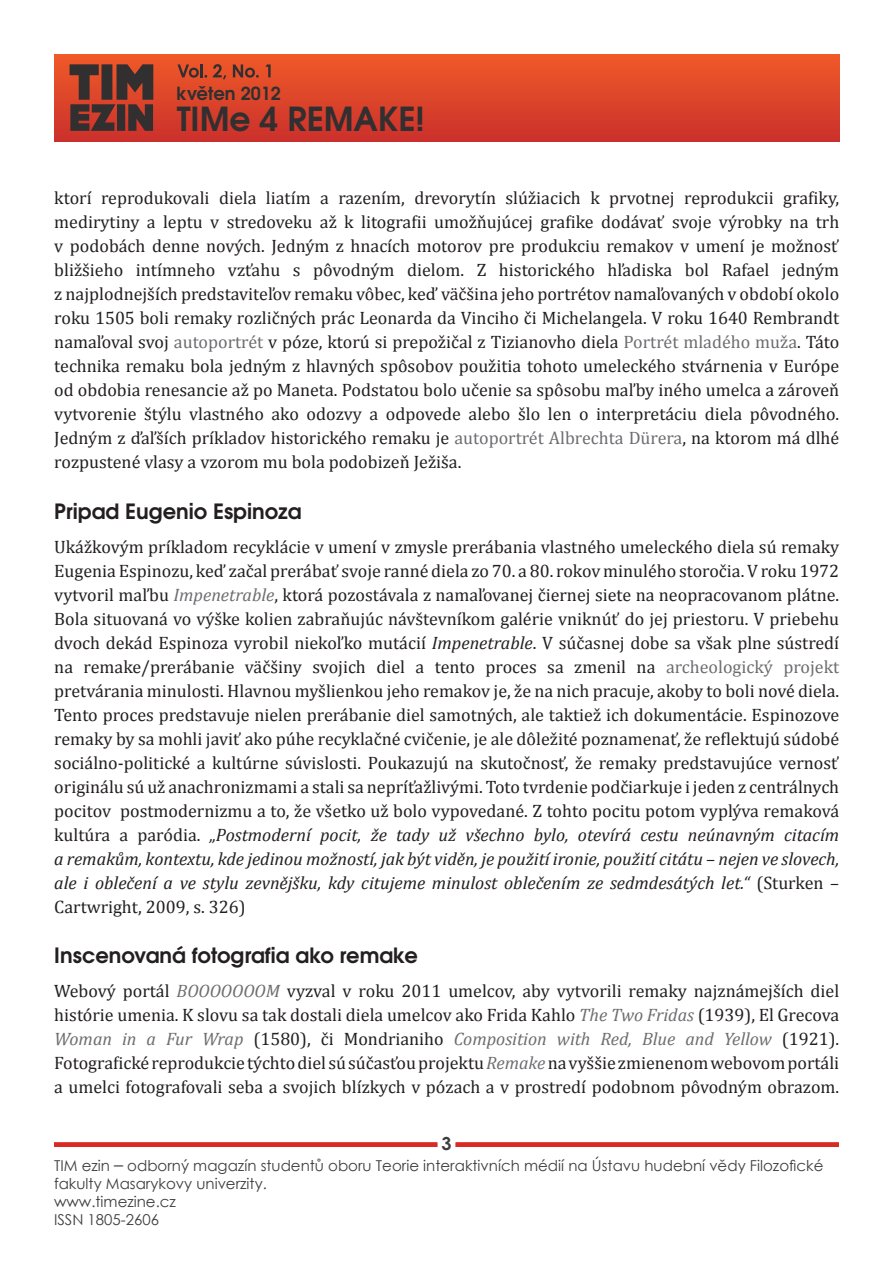
<style>
.page{position:relative;width:893px;height:1263px;background:#fff}
.page>*{position:absolute;margin:0;border:0;box-sizing:border-box;transform-origin:0 0}
.t1{font:700 33px "Te X Gyre Adventor";color:#312f30}
.t2{font:700 21px "Te X Gyre Adventor";color:#231f20}
.t3{font:18px/24px "Cambria";color:#231f20;text-align:justify}
.t4{font:700 18px "Te X Gyre Adventor";color:#312f30}
.t5{font:700 18px "Century Gothic";color:#3e3e3f}
.t6{font:15px/18px "Century Gothic";color:#3e3e3f}
.s1{color:#6c6d70}
.s2{font-style:italic;color:#6c6d70}
.s3{font-style:italic}
.s4{font-size:18px}
</style>
<div class="page">
<div style="left:54px;top:54px;width:785px;height:87px;background:linear-gradient(to bottom,#f05a28,#ca312b)"></div>
<div style="left:54px;top:1142px;width:383px;height:5px;background:#d92b26"></div>
<div style="left:456px;top:1142px;width:383px;height:5px;background:#d92b26"></div>
<svg style="left:70px;top:64px;width:83px;height:67px"></svg>
<svg style="left:177px;top:64px;width:30px;height:14px"></svg>
<svg style="left:213px;top:64px;width:13px;height:16px"></svg>
<svg style="left:233px;top:64px;width:26px;height:14px"></svg>
<svg style="left:266px;top:64px;width:5px;height:13px"></svg>
<p class="t4" style="left:177px;top:78px;width:106px">květen 2012</p>
<p class="t1" style="left:177px;top:90px;width:250px">TIMe 4 REMAKE!</p>
<p class="t3" style="left:54px;top:186px;width:786px">ktorí reprodukovali diela liatím a razením, drevorytín slúžiacich k prvotnej reprodukcii grafiky, medirytiny a leptu v stredoveku až k litografii umožňujúcej grafike dodávať svoje výrobky na trh v podobách denne nových. Jedným z hnacích motorov pre produkciu remakov v umení je možnosť bližšieho intímneho vzťahu s pôvodným dielom. Z historického hľadiska bol Rafael jedným z najplodnejších predstaviteľov remaku vôbec, keď väčšina jeho portrétov namaľovaných v období okolo roku 1505 boli remaky rozličných prác Leonarda da Vinciho či Michelangela. V roku 1640 Rembrandt namaľoval svoj <span class="s1">autoportrét</span> v póze, ktorú si prepožičal z Tizianovho diela <span class="s1">Portrét mladého muža</span>. Táto technika remaku bola jedným z hlavných spôsobov použitia tohoto umeleckého stvárnenia v Európe od obdobia renesancie až po Maneta. Podstatou bolo učenie sa spôsobu maľby iného umelca a zároveň vytvorenie štýlu vlastného ako odozvy a odpovede alebo šlo len o interpretáciu diela pôvodného.<br>Jedným z ďaľších príkladov historického remaku je <span class="s1">autoportrét Albrechta Dürera</span>, na ktorom má dlhé rozpustené vlasy a vzorom mu bola podobizeň Ježiša.</p>
<p class="t2" style="left:54px;top:493px;width:249px">Pripad Eugenio Espinoza</p>
<p class="t3" style="left:54px;top:535px;width:786px">Ukážkovým príkladom recyklácie v umení v zmysle prerábania vlastného umeleckého diela sú remaky Eugenia Espinozu, keď začal prerábať svoje ranné diela zo 70. a 80. rokov minulého storočia. V roku 1972 vytvoril maľbu <span class="s2">Impenetrable</span>, ktorá pozostávala z namaľovanej čiernej siete na neopracovanom plátne.<br>Bola situovaná vo výške kolien zabraňujúc návštevníkom galérie vniknúť do jej priestoru. V priebehu dvoch dekád Espinoza vyrobil niekoľko mutácií <span class="s3">Impenetrable</span>. V súčasnej dobe sa však plne sústredí na remake/prerábanie väčšiny svojich diel a tento proces sa zmenil na <span class="s1">archeologický projekt </span>pretvárania minulosti. Hlavnou myšlienkou jeho remakov je, že na nich pracuje, akoby to boli nové diela.<br>Tento proces predstavuje nielen prerábanie diel samotných, ale taktiež ich dokumentácie. Espinozove remaky by sa mohli javiť ako púhe recyklačné cvičenie, je ale dôležité poznamenať, že reflektujú súdobé sociálno-politické a kultúrne súvislosti. Poukazujú na skutočnosť, že remaky predstavujúce vernosť originálu sú už anachronizmami a stali sa nepríťažlivými. Toto tvrdenie podčiarkuje i jeden z centrálnych pocitov postmodernizmu a to, že všetko už bolo vypovedané. Z tohto pocitu potom vyplýva remaková kultúra a paródia. <span class="s3">„Postmoderní pocit, že tady už všechno bylo, otevírá cestu neúnavným citacím a remakům, kontextu, kde jedinou možností, jak být viděn, je použití ironie, použití citátu – nejen ve slovech, ale i oblečení a ve stylu zevnějšku, kdy citujeme minulost oblečením ze sedmdesátých let.“</span> (Sturken – Cartwright, 2009, s. 326)</p>
<p class="t2" style="left:54px;top:936px;width:365px">Inscenovaná fotografia ako remake</p>
<p class="t3" style="left:54px;top:979px;width:786px">Webový portál <span class="s2">BOOOOOOOM</span> vyzval v roku 2011 umelcov, aby vytvorili remaky najznámejších diel histórie umenia. K slovu sa tak dostali diela umelcov ako Frida Kahlo <span class="s2">The Two Fridas</span> (1939), El Grecova <span class="s2">Woman in a Fur Wrap</span> (1580), či Mondrianiho <span class="s2">Composition with Red, Blue and Yellow</span> (1921).<br>Fotografické reprodukcie týchto diel sú súčasťou projektu <span class="s2">Remake</span> na vyššie zmienenom webovom portáli a umelci fotografovali seba a svojich blízkych v pózach a v prostredí podobnom pôvodným obrazom.</p>
<p class="t5" style="left:441px;top:1130px;width:12px">3</p>
<p class="t6" style="left:54px;top:1156px;width:771px">TIM ezin <span class="s4">–</span> odborný magazín studentů oboru Teorie interaktivních médií na Ústavu hudební vědy Filozofické fakulty Masarykovy univerzity.</p>
<p class="t6" style="left:54px;top:1192px;width:123px">www.timezine.cz</p>
<p class="t6" style="left:54px;top:1210px;width:107px">ISSN 1805-2606</p>
</div>
